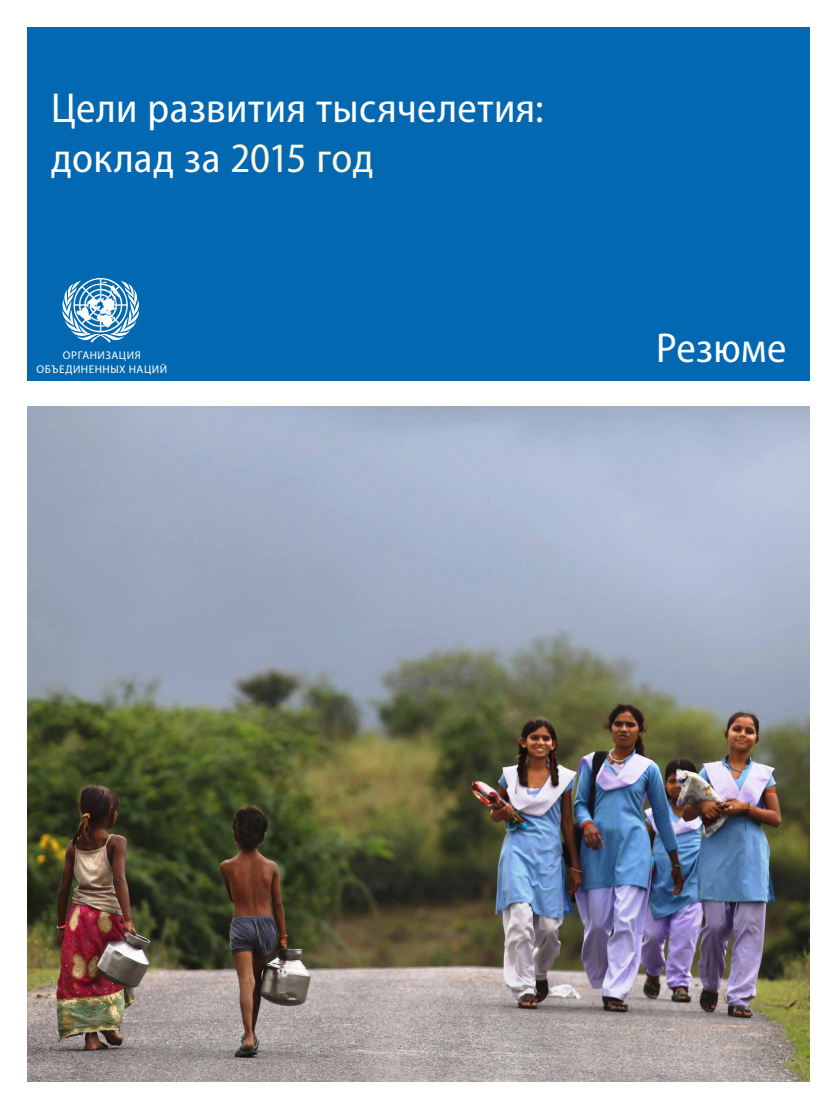
<style>
.page{position:relative;width:837px;height:1107px;background:#fff}
.page>*{position:absolute;margin:0;border:0;box-sizing:border-box;transform-origin:0 0}
.t1{font:90px "UN";color:#fff}
.t2{font:semi-condensed 42px/49.5px "Myriad Pro";letter-spacing:.01em;color:#fff}
.t3{font:11.25px/13.5px "Myriad Pro";letter-spacing:.045em;color:#fff;text-align:center}
.s1{color:#fff8dc}
</style>
<div class="page">
<div style="left:27px;top:27px;width:783px;height:354px;background:#0268b1"></div>
<img style="left:27px;top:407px;width:783px;height:675px">
<p class="t2" style="left:51px;top:84px;width:494px">Цели развития тысячелетия: доклад за <span class="s1">2015 год</span></p>
<h1 class="t1" style="left:58px;top:250px;width:87px">asdf</h1>
<p class="t3" style="left:37px;top:349px;width:132px">ОРГАНИЗАЦИЯ<br>ОБЪЕДИНЕННЫХ НАЦИЙ</p>
<p class="t2" style="left:656px;top:324px;width:132px">Резюме</p>
</div>
